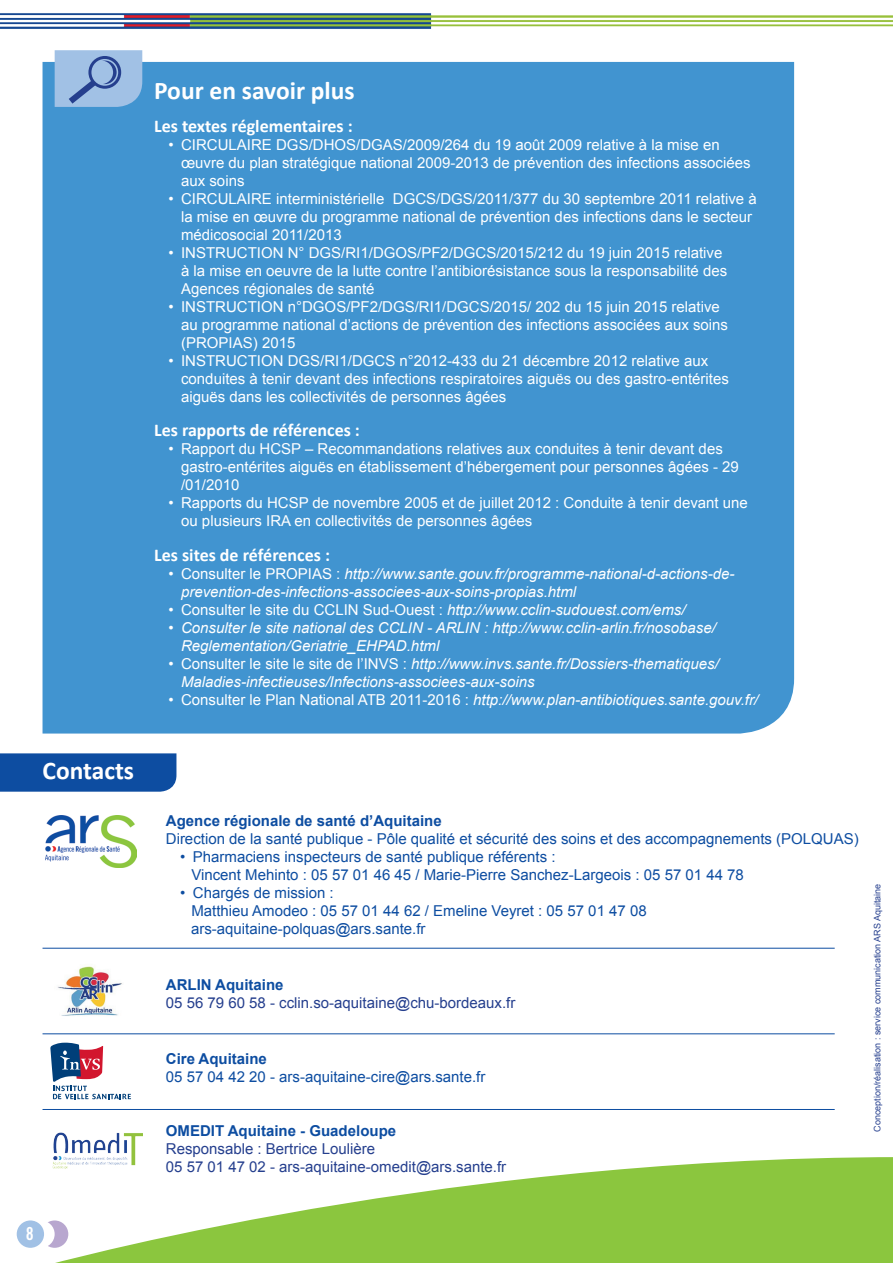
<style>
.page{position:relative;width:893px;height:1263px;background:#fff}
.page>*{position:absolute;margin:0;border:0;box-sizing:border-box;transform-origin:0 0}
.t1{font:700 25.5px "Calibri";color:#fff}
.t2{font:700 18px "Calibri";color:#fff}
.t3{font:18px "Trade Gothic LT Std Bd Cn 20";color:#fff}
.t4{font:15px/18px "Arial";color:#fff}
.t5{font:italic 15px/18px "Arial";color:#fff}
.t6{font:15px/18px "Arial";color:#0d4da1}
.t7{font:15px/18px "Arial";color:#253f8e}
.t8{font:700 15px "Arial";color:#0d4da1}
.t9{font:9px "Arial";color:#253f8e}
.s1{font-style:normal}
</style>
<div class="page">
<img style="left:46px;top:816px;width:90px;height:52px">
<svg style="left:50px;top:1042px;width:81px;height:57px"></svg>
<img style="left:58px;top:966px;width:64px;height:50px">
<img style="left:53px;top:1132px;width:90px;height:25px">
<div style="left:0;top:753px;width:176px;height:39px;background:#0d4da1"></div>
<img style="left:0;top:13px;width:893px;height:16px">
<svg style="left:26px;top:1157px;width:867px;height:106px;fill:#8bc63e"></svg>
<div style="left:41px;top:1220px;width:27px;height:28px;background:#b8a7cf;border-radius:50%"></div>
<div style="left:27px;top:1220px;width:28px;height:28px;background:#fff;border-radius:50%"></div>
<div style="left:17px;top:1220px;width:27px;height:28px;background:#a1c1e5;border-radius:50%"></div>
<div style="left:43px;top:62px;width:751px;height:671px;background:#4194d0"></div>
<svg style="left:55px;top:50px;width:87px;height:60px"></svg>
<svg style="left:93px;top:61px;width:24px;height:23px"></svg>
<div style="left:90px;top:61px;width:23px;height:23px;background:#a1c1e5;border-radius:50%"></div>
<div style="left:88px;top:56px;width:33px;height:33px;border:3px solid #253f8e;border-radius:50%"></div>
<hr style="left:43px;top:948px;width:792px;height:1px;background:#0d4da1">
<hr style="left:43px;top:1033px;width:792px;height:1px;background:#0d4da1">
<hr style="left:43px;top:1109px;width:792px;height:1px;background:#0d4da1">
<h1 class="t1" style="left:43px;top:754px;width:93px">Contacts</h1>
<p class="t3" style="left:26px;top:1223px;width:9px">8</p>
<h1 class="t1" style="left:154px;top:74px;width:202px">Pour en savoir plus</h1>
<p class="t2" style="left:154px;top:114px;width:200px">Les textes réglementaires :</p>
<p class="t4" style="left:181px;top:136px;width:571px;text-indent:-13px">• CIRCULAIRE DGS/DHOS/DGAS/2009/264 du 19 août 2009 relative à la mise en œuvre du plan stratégique national 2009-2013 de prévention des infections associées aux soins</p>
<p class="t4" style="left:181px;top:190px;width:577px;text-indent:-13px">• CIRCULAIRE interministérielle DGCS/DGS/2011/377 du 30 septembre 2011 relative à la mise en œuvre du programme national de prévention des infections dans le secteur médicosocial 2011/2013</p>
<p class="t4" style="left:181px;top:244px;width:548px;text-indent:-13px">• INSTRUCTION N° DGS/RI1/DGOS/PF2/DGCS/2015/212 du 19 juin 2015 relative à la mise en oeuvre de la lutte contre l’antibiorésistance sous la responsabilité des<br>Agences régionales de santé</p>
<p class="t4" style="left:181px;top:298px;width:548px;text-indent:-13px">• INSTRUCTION n°DGOS/PF2/DGS/RI1/DGCS/2015/ 202 du 15 juin 2015 relative au programme national d’actions de prévention des infections associées aux soins (PROPIAS) 2015</p>
<p class="t4" style="left:181px;top:352px;width:549px;text-indent:-13px">• INSTRUCTION DGS/RI1/DGCS n°2012-433 du 21 décembre 2012 relative aux conduites à tenir devant des infections respiratoires aiguës ou des gastro-entérites aiguës dans les collectivités de personnes âgées</p>
<p class="t2" style="left:154px;top:419px;width:207px">Les rapports de références :</p>
<p class="t4" style="left:181px;top:440px;width:559px;text-indent:-13px">• Rapport du HCSP – Recommandations relatives aux conduites à tenir devant des gastro-entérites aiguës en établissement d’hébergement pour personnes âgées - 29 /01/2010</p>
<p class="t4" style="left:181px;top:494px;width:568px;text-indent:-13px">• Rapports du HCSP de novembre 2005 et de juillet 2012 : Conduite à tenir devant une ou plusieurs IRA en collectivités de personnes âgées</p>
<p class="t2" style="left:154px;top:543px;width:177px">Les sites de références :</p>
<p class="t5" style="left:181px;top:564px;width:555px;text-indent:-13px"><span class="s1">• Consulter le PROPIAS :</span> http://www.sante.gouv.fr/programme-national-d-actions-de&shy;prevention-des-infections-associees-aux-soins-propias.html</p>
<p class="t5" style="left:168px;top:600px;width:519px"><span class="s1">• Consulter le site du CCLIN Sud-Ouest :</span> http://www.cclin-sudouest.com/ems/</p>
<p class="t5" style="left:181px;top:618px;width:536px;text-indent:-13px">• Consulter le site national des CCLIN - ARLIN : http://www.cclin-arlin.fr/nosobase/<br>Reglementation/Geriatrie_EHPAD.html</p>
<p class="t5" style="left:181px;top:654px;width:539px;text-indent:-13px"><span class="s1">• Consulter le site le site de l’INVS :</span> http://www.invs.sante.fr/Dossiers-thematiques/<br>Maladies-infectieuses/Infections-associees-aux-soins</p>
<p class="t5" style="left:168px;top:690px;width:591px"><span class="s1">• Consulter le Plan National ATB 2011-2016 :</span> http://www.plan-antibiotiques.sante.gouv.fr/</p>
<p class="t8" style="left:166px;top:811px;width:277px">Agence régionale de santé d’Aquitaine</p>
<p class="t6" style="left:166px;top:830px;width:694px">Direction de la santé publique - Pôle qualité et sécurité des soins et des accompagnements (POLQUAS)</p>
<p class="t6" style="left:191px;top:848px;width:554px;text-indent:-11px">• Pharmaciens inspecteurs de santé publique référents :<br>Vincent Mehinto : 05 57 01 46 45 / Marie-Pierre Sanchez-Largeois : 05 57 01 44 78</p>
<p class="t6" style="left:191px;top:884px;width:457px;text-indent:-11px">• Chargés de mission :<br>Matthieu Amodeo : 05 57 01 44 62 / Emeline Veyret : 05 57 01 47 08 ars-aquitaine-polquas@ars.sante.fr</p>
<p class="t8" style="left:166px;top:975px;width:119px">ARLIN Aquitaine</p>
<p class="t7" style="left:166px;top:994px;width:351px">05 56 79 60 58 - cclin.so-aquitaine@chu-bordeaux.fr</p>
<p class="t8" style="left:166px;top:1049px;width:103px">Cire Aquitaine</p>
<p class="t6" style="left:166px;top:1068px;width:321px">05 57 04 42 20 - ars-aquitaine-cire@ars.sante.fr</p>
<p class="t8" style="left:166px;top:1121px;width:232px">OMEDIT Aquitaine - Guadeloupe</p>
<p class="t7" style="left:166px;top:1140px;width:342px">Responsable : Bertrice Loulière<br>05 57 01 47 02 - ars-aquitaine-omedit@ars.sante.fr</p>
<p class="t9" style="left:871px;top:1132px;width:250px;rotate:-90deg">Conception/réalisation : service communication ARS Aquitaine</p>
</div>
